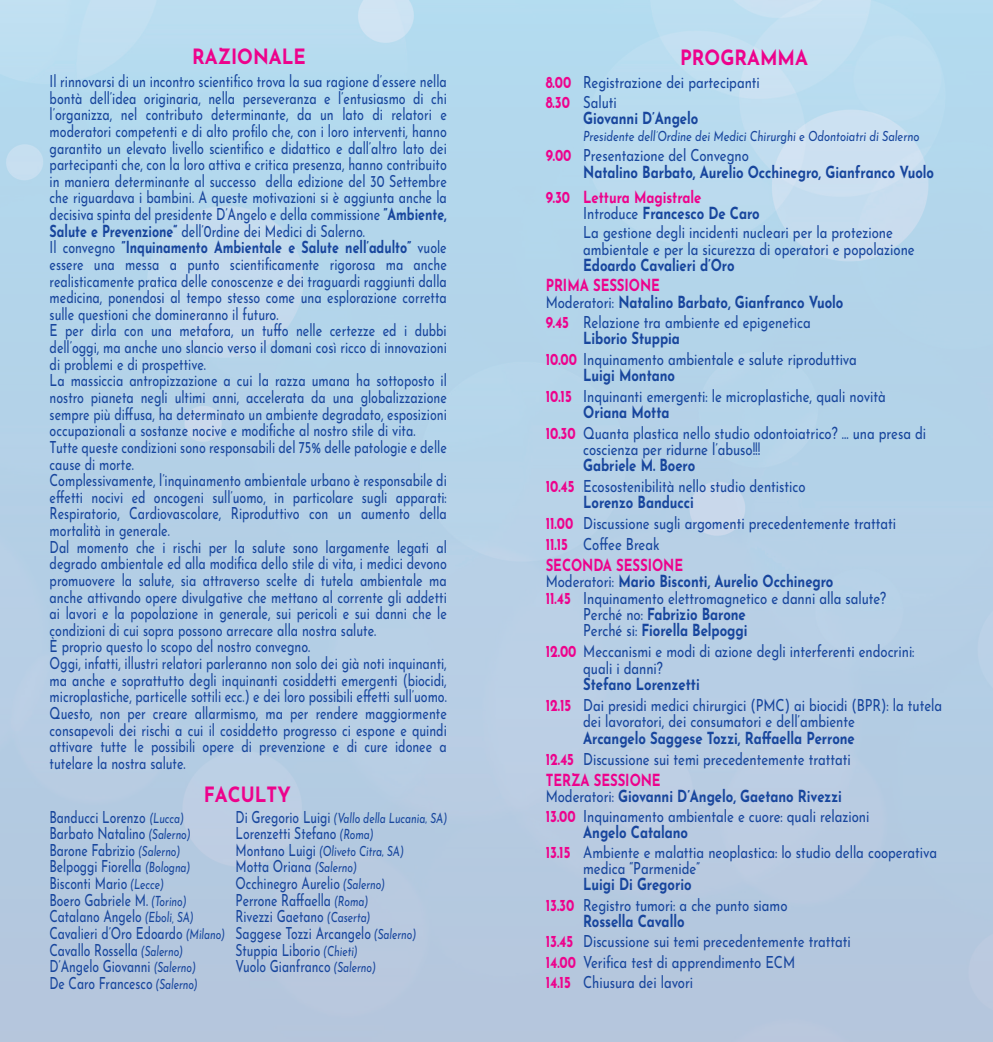
<style>
.page{position:relative;width:993px;height:1042px;background:#fff}
.page>*{position:absolute;margin:0;border:0;box-sizing:border-box;transform-origin:0 0}
.t1{font:700 21px "Josefin Sans";color:#ed028c;scale:.88 1}
.t2{font:16.62px/16.6px "Josefin Sans";color:#18469d;scale:.75 1}
.t3{font:16.62px/20.5px "Josefin Sans";color:#18469d;scale:.79 1}
.t4{font:16.62px/16.6px "Josefin Sans";color:#18469d;scale:.73 1}
.t5{font:700 16.62px/16.1px "Josefin Sans";letter-spacing:-.005em;color:#18469d;scale:.79 1}
.t6{font:700 16.62px/16.1px "Josefin Sans";letter-spacing:-.005em;color:#ed028c;scale:.79 1}
.t7{font:italic 14px "Josefin Sans";letter-spacing:-.005em;color:#18469d;scale:.73 1}
.t8{font:italic 14px "Josefin Sans";letter-spacing:-.005em;color:#18469d;scale:.79 1}
.s1{font-weight:700}
.s2{font-weight:700;color:#ed028c}
.s3{color:#ed028c}
.s4{font-weight:400}
.s5{font-weight:400;color:#18469d}
.s6{color:#18469d}
.s7{font-style:normal;font-size:16.62px}
.s8{font-style:italic;font-size:14px}
</style>
<div class="page">
<p class="t1" style="left:192px;top:38px;width:131px">RAZIONALE</p>
<p class="t2" style="left:50px;top:71px;width:531px">Il rinnovarsi di un incontro scientifico trova la sua ragione d’essere nella bontà dell’idea originaria, nella perseveranza e l’entusiasmo di chi l’organizza, nel contributo determinante, da un lato di relatori e moderatori competenti e di alto profilo che, con i loro interventi, hanno garantito un elevato livello scientifico e didattico e dall’altro lato dei partecipanti che, con la loro attiva e critica presenza, hanno contribuito in maniera determinante al successo della edizione del 30 Settembre che riguardava i bambini. A queste motivazioni si è aggiunta anche la decisiva spinta del presidente D’Angelo e della commissione <span class="s1">”Ambiente, Salute e Prevenzione“</span> dell’0rdine dei Medici di Salerno.<br>Il convegno <span class="s1">”Inquinamento Ambientale e Salute nell’adulto”</span> vuole essere una messa a punto scientificamente rigorosa ma anche realisticamente pratica delle conoscenze e dei traguardi raggiunti dalla medicina, ponendosi al tempo stesso come una esplorazione corretta sulle questioni che domineranno il futuro.<br>E per dirla con una metafora, un tuffo nelle certezze ed i dubbi dell’oggi, ma anche uno slancio verso il domani così ricco di innovazioni di problemi e di prospettive.<br>La massiccia antropizzazione a cui la razza umana ha sottoposto il nostro pianeta negli ultimi anni, accelerata da una globalizzazione sempre più diffusa, ha determinato un ambiente degradato, esposizioni occupazionali a sostanze nocive e modifiche al nostro stile di vita.<br>Tutte queste condizioni sono responsabili del 75% delle patologie e delle cause di morte.<br>Complessivamente, l’inquinamento ambientale urbano è responsabile di effetti nocivi ed oncogeni sull’uomo, in particolare sugli apparati:<br>Respiratorio, Cardiovascolare, Riproduttivo con un aumento della mortalità in generale.<br>Dal momento che i rischi per la salute sono largamente legati al degrado ambientale ed alla modifica dello stile di vita, i medici devono promuovere la salute, sia attraverso scelte di tutela ambientale ma anche attivando opere divulgative che mettano al corrente gli addetti ai lavori e la popolazione in generale, sui pericoli e sui danni che le condizioni di cui sopra possono arrecare alla nostra salute.<br>È proprio questo lo scopo del nostro convegno.<br>Oggi, infatti, illustri relatori parleranno non solo dei già noti inquinanti, ma anche e soprattutto degli inquinanti cosiddetti emergenti (biocidi, microplastiche, particelle sottili ecc.) e dei loro possibili effetti sull’uomo.<br>Questo, non per creare allarmismo, ma per rendere maggiormente consapevoli dei rischi a cui il cosiddetto progresso ci espone e quindi attivare tutte le possibili opere di prevenzione e di cure idonee a tutelare la nostra salute.</p>
<p class="t3" style="left:545px;top:69px;width:272px"><span class="s2">8.00</span> Registrazione dei partecipanti<br><span class="s2">8.30</span> Saluti</p>
<p class="t1" style="left:680px;top:39px;width:147px">PROGRAMMA</p>
<p class="t5" style="left:583px;top:108px;width:147px">Giovanni D’Angelo</p>
<p class="t8" style="left:583px;top:124px;width:427px">Presidente dell’Ordine dei Medici Chirurghi e Odontoiatri di Salerno</p>
<p class="t5" style="left:583px;top:145px;width:445px;text-indent:-37px"><span class="s3">9.00</span> <span class="s4">Presentazione del Convegno<br></span>Natalino Barbato, Aurelio Occhinegro, Gianfranco Vuolo</p>
<p class="t6" style="left:583px;top:187px;width:225px;text-indent:-37px">9.30 Lettura Magistrale<br><span class="s5">Introduce</span> <span class="s6">Francesco De Caro</span></p>
<p class="t3" style="left:583px;top:222px;width:421px;line-height:16.1px">La gestione degli incidenti nucleari per la protezione ambientale e per la sicurezza di operatori e popolazione</p>
<p class="t5" style="left:583px;top:254px;width:193px">Edoardo Cavalieri d’Oro</p>
<p class="t5" style="left:545px;top:275px;width:378px"><span class="s3">PRIMA SESSIONE<br></span><span class="s4">Moderatori:</span> Natalino Barbato, Gianfranco Vuolo</p>
<p class="t3" style="left:583px;top:312px;width:289px;line-height:16.1px;text-indent:-37px"><span class="s2">9.45</span> Relazione tra ambiente ed epigenetica<br><span class="s1">Liborio Stuppia</span></p>
<p class="t3" style="left:583px;top:349px;width:348px;line-height:16.1px;text-indent:-37px"><span class="s2">10.00</span> Inquinamento ambientale e salute riproduttiva<br><span class="s1">Luigi Montano</span></p>
<p class="t3" style="left:583px;top:386px;width:384px;line-height:16.1px;text-indent:-37px"><span class="s2">10.15</span> Inquinanti emergenti: le microplastiche, quali novità<br><span class="s1">Oriana Motta</span></p>
<p class="t3" style="left:583px;top:423px;width:435px;line-height:16.1px;text-indent:-37px"><span class="s2">10.30</span> Quanta plastica nello studio odontoiatrico? … una presa di coscienza per ridurne l’abuso!!!</p>
<p class="t3" style="left:545px;top:453px;width:330px;text-indent:37px"><span class="s1">Gabriele M. Boero<br></span><span class="s2">10.45</span> Ecosostenibilità nello studio dentistico</p>
<p class="t3" style="left:545px;top:490px;width:445px;text-indent:37px"><span class="s1">Lorenzo Banducci<br></span><span class="s2">11.00</span> Discussione sugli argomenti precedentemente trattati<br><span class="s2">11.15</span> Coffee Break<br><span class="s2">SECONDA SESSIONE</span></p>
<p class="t5" style="left:545px;top:571px;width:365px"><span class="s4">Moderatori:</span> Mario Bisconti, Aurelio Occhinegro</p>
<p class="t3" style="left:545px;top:585px;width:432px"><span class="s2">11.45</span> Inquinamento elettromagnetico e danni alla salute?</p>
<p class="t5" style="left:583px;top:603px;width:207px"><span class="s4">Perché no:</span> Fabrizio Barone</p>
<p class="t5" style="left:583px;top:620px;width:209px"><span class="s4">Perché si:</span> Fiorella Belpoggi</p>
<p class="t3" style="left:583px;top:641px;width:421px;line-height:16.3px;text-indent:-37px"><span class="s2">12.00</span> Meccanismi e modi di azione degli interferenti endocrini: quali i danni?</p>
<p class="t3" style="left:545px;top:671px;width:503px;line-height:21.2px;text-indent:37px"><span class="s1">Stefano Lorenzetti<br></span><span class="s2">12.15</span> Dai presidi medici chirurgici (PMC) ai biocidi (BPR): la tutela</p>
<p class="t3" style="left:583px;top:709px;width:345px">dei lavoratori, dei consumatori e dell’ambiente</p>
<p class="t3" style="left:545px;top:725px;width:392px;line-height:21px;text-indent:37px"><span class="s1">Arcangelo Saggese Tozzi, Raffaella Perrone<br></span><span class="s2">12.45</span> Discussione sui temi precedentemente trattati<br><span class="s2">TERZA SESSIONE</span></p>
<p class="t3" style="left:545px;top:783px;width:411px">Moderatori: <span class="s1">Giovanni D’Angelo, Gaetano Rivezzi<br></span><span class="s2">13.00</span> Inquinamento ambientale e cuore: quali relazioni</p>
<p class="t3" style="left:545px;top:820px;width:496px;text-indent:37px"><span class="s1">Angelo Catalano<br></span><span class="s2">13.15</span> Ambiente e malattia neoplastica: lo studio della cooperativa</p>
<p class="t3" style="left:583px;top:856px;width:149px">medica “Parmenide”</p>
<p class="t3" style="left:545px;top:872px;width:307px;text-indent:37px"><span class="s1">Luigi Di Gregorio<br></span><span class="s2">13.30</span> Registro tumori: a che punto siamo</p>
<p class="t3" style="left:545px;top:908px;width:387px;text-indent:37px"><span class="s1">Rossella Cavallo<br></span><span class="s2">13.45</span> Discussione sui temi precedentemente trattati <span class="s2">14.00</span> Verifica test di apprendimento ECM<br><span class="s2">14.15</span> Chiusura dei lavori</p>
<p class="t1" style="left:204px;top:775px;width:100px">FACULTY</p>
<p class="t7" style="left:235px;top:806px;width:291px"><span class="s7">Di Gregorio Luigi</span> (Vallo della Lucania, SA)</p>
<p class="t4" style="left:235px;top:823px;width:191px">Lorenzetti Stefano <span class="s8">(Roma)</span></p>
<p class="t7" style="left:235px;top:839px;width:232px"><span class="s7">Montano Luigi</span> (Oliveto Citra, SA)</p>
<p class="t4" style="left:235px;top:856px;width:249px">Motta Oriana <span class="s8">(Salerno)<br></span>Occhinegro Aurelio <span class="s8">(Salerno)<br></span>Perrone Raffaella <span class="s8">(Roma)<br></span>Rivezzi Gaetano <span class="s8">(Caserta)<br></span>Saggese Tozzi Arcangelo <span class="s8">(Salerno)<br></span>Stuppia Liborio <span class="s8">(Chieti)<br></span>Vuolo Gianfranco <span class="s8">(Salerno)</span></p>
<p class="t4" style="left:49px;top:806px;width:242px">Banducci Lorenzo <span class="s8">(Lucca)<br></span>Barbato Natalino <span class="s8">(Salerno)<br></span>Barone Fabrizio <span class="s8">(Salerno)<br></span>Belpoggi Fiorella <span class="s8">(Bologna)<br></span>Bisconti Mario <span class="s8">(Lecce)<br></span>Boero Gabriele M. <span class="s8">(Torino)<br></span>Catalano Angelo <span class="s8">(Eboli, SA)<br></span>Cavalieri d’Oro Edoardo <span class="s8">(Milano)<br></span>Cavallo Rossella <span class="s8">(Salerno)<br></span>D’Angelo Giovanni <span class="s8">(Salerno)<br></span>De Caro Francesco <span class="s8">(Salerno)</span></p>
</div>
